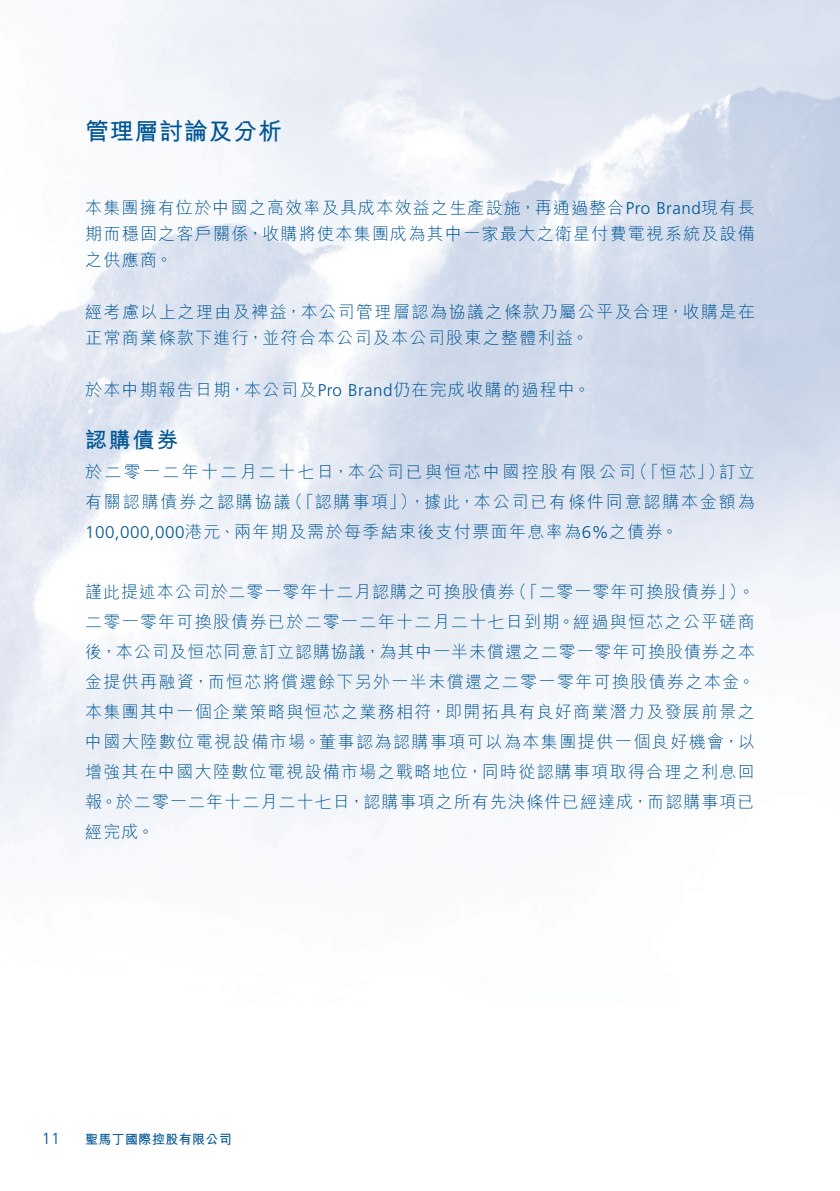
<style>
.page{position:relative;width:840px;height:1191px;background:#fff}
.page>*{position:absolute;margin:0;border:0;box-sizing:border-box;transform-origin:0 0}
.t1{font:700 24px "M Hei HK";letter-spacing:.03em;color:#005594}
.Heading_1{font:700 22px "M Hei HK";color:#005594}
.Body_Text{font:300 17px/30px "M Hei HK";letter-spacing:.075em;color:#005594}
.Body_Text-2{font:300 17px/30px "M Hei HK";letter-spacing:.135em;color:#005594}
.Body_Text-3{font:300 17px "M Hei HK";letter-spacing:.055em;color:#005594}
.t2{font:300 16px "Frutiger LT Std";color:#005594}
.t3{font:700 13px "M Hei HK";letter-spacing:.03em;color:#005594}
.s1{font-family:"Frutiger LT Std"}
</style>
<div class="page">
<h1 class="t1" style="left:85px;top:114px;width:198px">管理層討論及分析</h1>
<p class="Body_Text" style="left:85px;top:194px;width:671px;line-height:26px;text-align:justify">本集團擁有位於中國之高效率及具成本效益之生產設施，再通過整合<span class="s1">Pro Brand</span>現有長期而穩固之客戶關係，收購將使本集團成為其中一家最大之衛星付費電視系統及設備之供應商。</p>
<p class="Body_Text" style="left:85px;top:298px;width:671px;line-height:26px">經考慮以上之理由及裨益，本公司管理層認為協議之條款乃屬公平及合理，收購是在正常商業條款下進行，並符合本公司及本公司股東之整體利益。</p>
<p class="Body_Text" style="left:85px;top:374px;width:506px">於本中期報告日期，本公司及<span class="s1">Pro Brand</span>仍在完成收購的過程中。</p>
<p class="Heading_1" style="left:85px;top:424px;width:95px">認購債券</p>
<p class="Body_Text" style="left:718px;top:456px;width:38px">訂立</p>
<p class="Body_Text" style="left:630px;top:456px;width:95px">（「恒芯」）</p>
<p class="Body_Text-2" style="left:408px;top:456px;width:347px;text-indent:-323px">於二零一二年十二月二十七日，本公司已與恒芯中國控股有限公司<br>，據此，本公司已有條件同意認購本金額為</p>
<p class="Body_Text" style="left:286px;top:486px;width:132px">（「認購事項」）</p>
<p class="Body_Text" style="left:85px;top:486px;width:594px">有關認購債券之認購協議<br><span class="s1">100,000,000</span>港元、兩年期及需於每季結束後支付票面年息率為<span class="s1">6%</span>之債券。</p>
<p class="Body_Text-3" style="left:510px;top:583px;width:226px">（「二零一零年可換股債券「</p>
<p class="Body_Text" style="left:728px;top:576px;width:27px">。(</p>
<p class="Body_Text" style="left:85px;top:576px;width:671px">謹此提述本公司於二零一零年十二月認購之可換股債券<br>二零一零年可換股債券已於二零一二年十二月二十七日到期。經過與恒芯之公平磋商後，本公司及恒芯同意訂立認購協議，為其中一半未償還之二零一零年可換股債券之本金提供再融資，而恒芯將償還餘下另外一半未償還之二零一零年可換股債券之本金。本集團其中一個企業策略與恒芯之業務相符，即開拓具有良好商業潛力及發展前景之中國大陸數位電視設備市場。董事認為認購事項可以為本集團提供一個良好機會，以增強其在中國大陸數位電視設備市場之戰略地位，同時從認購事項取得合理之利息回報。於二零一二年十二月二十七日，認購事項之所有先決條件已經達成，而認購事項已經完成。</p>
<p class="t2" style="left:42px;top:1129px;width:20px">11</p>
<p class="t3" style="left:85px;top:1130px;width:148px">聖馬丁國際控股有限公司</p>
</div>
